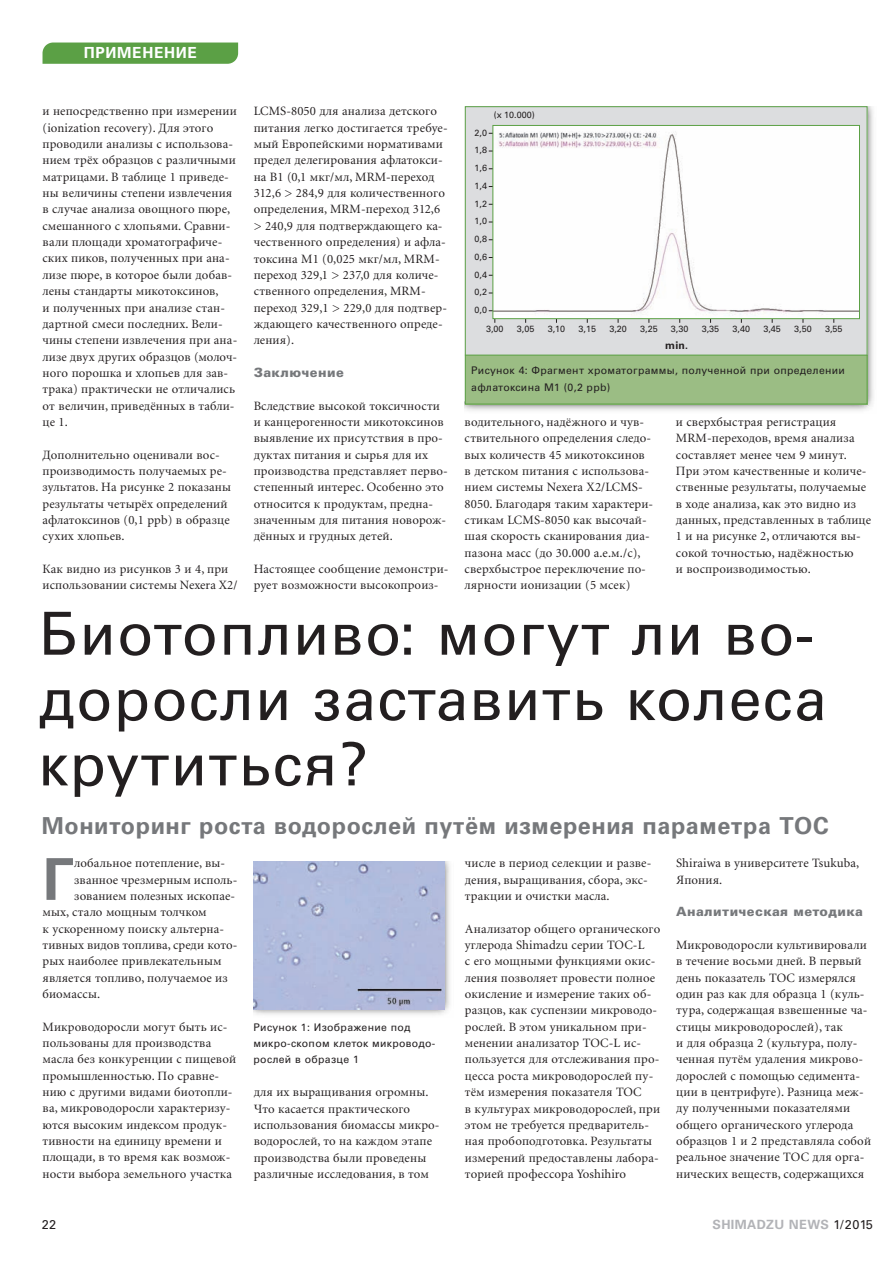
<style>
.page{position:relative;width:893px;height:1263px;background:#fff}
.page>*{position:absolute;margin:0;border:0;box-sizing:border-box;transform-origin:0 0}
.t1{font:59.4px/65.4px "Univers LTCYR";letter-spacing:.02em;color:#231f20}
.t2{font:700 57.75px "Univers LTCYR";color:#76787b}
.t3{font:700 23.4px "Univers LTCYR";letter-spacing:.025em;color:#76787b}
.t4{font:700 15.3px "Univers LTCYR";letter-spacing:.045em;color:#fff}
.t5{font:12.75px/16.4px "Minion CYR";letter-spacing:.01em;color:#231f20}
.t6{font:900 12.75px "Univers LTCYR";letter-spacing:.035em;color:#76787b}
.t7{font:700 12.75px "Univers LTCYR";letter-spacing:.03em;color:#b2b3b7}
.t8{font:12.75px "Univers LTCYR";color:#231f20}
.t9{font:10.5px/16.4px "Univers LTCYR";letter-spacing:.03em;color:#231f20}
.t10{font:700 10.5px "Univers LTCYR";color:#231f20}
.t11{font:9px "Univers LTCYR";color:#231f20}
.s1{font-weight:400;color:#231f20}
</style>
<div class="page">
<img style="left:253px;top:861px;width:197px;height:154px">
<img style="left:465px;top:106px;width:409px;height:305px">
<img style="left:253px;top:861px;width:192px;height:148px">
<div style="left:43px;top:43px;width:195px;height:21px;background:#5ba045"></div>
<svg style="left:464px;top:106px;width:404px;height:299px"></svg>
<p class="t4" style="left:84px;top:47px;width:115px">ПРИМЕНЕНИЕ</p>
<p class="t5" style="left:43px;top:104px;width:196px">и непосредственно при измерении (ionization recovery). Для этого проводили анализы с использова&shy;нием трёх образцов с различными матрицами. В таблице 1 приведе&shy;ны величины степени извлечения в случае анализа овощного пюре, смешанного с хлопьями. Сравни - вали площади хроматографиче&shy;ских пиков, полученных при ана&shy;лизе пюре, в которое были добав&shy;лены стандарты микотоксинов,<br>и полученных при анализе стан&shy;дартной смеси по следних. Вели - чины степени извле чения при ана - лизе двух других образцов (молоч - ного порошка и хлопьев для зав&shy;трака) практически не отличались от величин, приведённых в табли&shy;це 1.</p>
<p class="t5" style="left:43px;top:447px;width:190px">Дополнительно оценивали вос&shy;производимость получаемых ре - зультатов. На рисунке 2 показаны результаты четырёх определений афлатоксинов (0,1 ppb) в образце сухих хлопьев.</p>
<p class="t5" style="left:43px;top:562px;width:197px">Как видно из рисунков 3 и 4, при использовании системы Nexera X2/</p>
<p class="t5" style="left:254px;top:104px;width:195px">LCMS-8050 для анализа детского питания легко достигается требуе&shy;мый Европейскими нормативами предел делегирования афлатокси&shy;на В1 (0,1 мкг/мл, MRM-переход<br>312,6 &gt; 284,9 для количественного определения, MRM-переход 312,6 &gt; 240,9 для подтверждающего ка - чественного определения) и афла&shy;токсина М1 (0,025 мкг/мл, MRM&shy;переход 329,1 &gt; 237,0 для количе&shy;ственного определения, MRM&shy;переход 329,1 &gt; 229,0 для подтвер&shy;ждающего качественного опреде&shy;ления).</p>
<p class="t6" style="left:254px;top:368px;width:92px">Заключение</p>
<p class="t5" style="left:254px;top:398px;width:196px">Вследствие высокой токсичности и канцерогенности микотоксинов выявление их присутствия в про&shy;дуктах питания и сырья для их производства представляет перво&shy;степенный интерес. Особенно это относится к продуктам, предна&shy;значенным для питания новорож&shy;дённых и грудных детей.</p>
<p class="t5" style="left:254px;top:562px;width:196px">Настоящее сообщение демонстри&shy;рует возможности высокопроиз-</p>
<p class="t11" style="left:494px;top:111px;width:42px">(x 10.000)</p>
<p class="t11" style="left:474px;top:129px;width:14px">2,0</p>
<p class="t11" style="left:474px;top:147px;width:14px">1,8</p>
<p class="t11" style="left:474px;top:165px;width:14px">1,6</p>
<p class="t11" style="left:474px;top:182px;width:14px">1,4</p>
<p class="t11" style="left:474px;top:200px;width:14px">1,2</p>
<p class="t11" style="left:474px;top:218px;width:14px">1,0</p>
<p class="t11" style="left:474px;top:236px;width:14px">0,8</p>
<p class="t11" style="left:474px;top:253px;width:14px">0,6</p>
<p class="t11" style="left:474px;top:271px;width:14px">0,4</p>
<p class="t11" style="left:474px;top:289px;width:14px">0,2</p>
<p class="t11" style="left:474px;top:307px;width:14px">0,0</p>
<p class="t11" style="left:486px;top:326px;width:19px">3,00</p>
<p class="t11" style="left:517px;top:326px;width:19px">3,05</p>
<p class="t11" style="left:548px;top:326px;width:19px">3,10</p>
<p class="t11" style="left:578px;top:326px;width:19px">3,15</p>
<p class="t11" style="left:609px;top:326px;width:19px">3,20</p>
<p class="t11" style="left:640px;top:326px;width:19px">3,25</p>
<p class="t11" style="left:671px;top:326px;width:19px">3,30</p>
<p class="t11" style="left:702px;top:326px;width:19px">3,35</p>
<p class="t11" style="left:733px;top:326px;width:19px">3,40</p>
<p class="t11" style="left:763px;top:326px;width:19px">3,45</p>
<p class="t11" style="left:794px;top:326px;width:19px">3,50</p>
<p class="t11" style="left:825px;top:326px;width:19px">3,55</p>
<p class="t9" style="left:471px;top:363px;width:375px">Рисунок 4: Фрагмент хроматограммы, полученной при определении афлатоксина M1 (0,2 ppb)</p>
<p class="t5" style="left:465px;top:415px;width:190px">водительного, надёжного и чув&shy;ствительного определения следо&shy;вых количеств 45 микотоксинов в детском питания с использова&shy;нием системы Nexera X2/LCMS-<br>8050. Благодаря таким характери&shy;стикам LCMS-8050 как высочай&shy;шая скорость сканирования диа&shy;пазона масс (до 30.000 а.е.м./с), сверхбыстрое переключение по - лярности ионизации (5 мсек)</p>
<p class="t5" style="left:676px;top:415px;width:197px">и сверхбыстрая регистрация<br>MRM-переходов, время анализа составляет менее чем 9 минут.<br>При этом качественные и количе&shy;ственные результаты, получаемые в ходе анализа, как это видно из данных, представленных в таблице<br>1 и на рисунке 2, отличаются вы - сокой точностью, надёжностью<br>и воспроизводимостью.</p>
<p class="t10" style="left:665px;top:341px;width:25px">min.</p>
<h1 class="t1" style="left:39px;top:606px;width:790px">Биотопливо: могут ли во - доросли заставить колеса крутиться?</h1>
<h3 class="t3" style="left:42px;top:817px;width:788px">Мониторинг роста водорослей путём измерения параметра ТОС</h3>
<h2 class="t2" style="left:43px;top:858px;width:33px">Г</h2>
<p class="t5" style="left:74px;top:856px;width:152px">лобальное потепление, вы -</p>
<p class="t5" style="left:74px;top:872px;width:165px">званное чрезмерным исполь -</p>
<p class="t5" style="left:74px;top:889px;width:162px">зованием полезных ископае-</p>
<p class="t5" style="left:43px;top:905px;width:166px">мых, стало мощным толчком</p>
<p class="t5" style="left:43px;top:921px;width:183px">к ускоренному поиску альтерна-</p>
<p class="t5" style="left:43px;top:938px;width:197px">тивных видов топлива, среди кото -</p>
<p class="t5" style="left:43px;top:954px;width:181px">рых наиболее привлекательным</p>
<p class="t5" style="left:43px;top:970px;width:187px">является топливо, получаемое из</p>
<p class="t5" style="left:43px;top:987px;width:59px">биомассы.</p>
<p class="t5" style="left:43px;top:1019px;width:195px">Микроводоросли могут быть ис - пользованы для производства масла без конкуренции с пищевой промышленностью. По сравне&shy;нию с другими видами биотопли&shy;ва, микроводоросли характеризу - ются высоким индексом продук&shy;тивности на единицу времени и площади, в то время как возмож&shy;ности выбора земельного участка</p>
<p class="t9" style="left:254px;top:1020px;width:183px">Рисунок 1: Изображение под микро-скопом клеток микроводо&shy;рослей в образце 1</p>
<p class="t5" style="left:254px;top:1085px;width:187px">для их выращивания огромны.<br>Что касается практического использования биомассы микро&shy;водорослей, то на каждом этапе производства были проведены различные исследования, в том</p>
<p class="t5" style="left:465px;top:856px;width:188px">числе в период селекции и разве&shy;дения, выращивания, сбора, экс&shy;тракции и очистки масла.</p>
<p class="t5" style="left:465px;top:921px;width:197px">Анализатор общего органического углерода Shimadzu серии TOC-L<br>с его мощными функциями окис&shy;ления позволяет провести полное окисление и измерение таких об&shy;разцов, как суспензии микроводо&shy;рослей. В этом уникальном при&shy;менении анализатор ТОС-L ис - пользуется для отслеживания про&shy;цесса роста микроводорослей пу - тём измерения показателя TOC<br>в культурах микроводорослей, при этом не требуется предваритель&shy;ная пробоподготовка. Результаты измерений предоставлены лабора&shy;торией профессора Yoshihiro</p>
<p class="t5" style="left:676px;top:856px;width:185px">Shiraiwa в университете Tsukuba,<br>Япония.</p>
<p class="t6" style="left:676px;top:907px;width:188px">Аналитическая методика</p>
<p class="t5" style="left:676px;top:938px;width:196px">Микроводоросли культивировали в течение восьми дней. В первый день показатель ТОС измерялся один раз как для образца 1 (куль&shy;тура, содержащая взвешенные ча - стицы микроводорослей), так<br>и для образца 2 (культура, полу&shy;ченная пу тём удаления микрово&shy;дорослей с помощью седимента&shy;ции в центрифуге). Разница меж - ду полученными показателями общего органического углерода образцов 1 и 2 представляла собой реальное значение ТОС для орга&shy;нических веществ, содержащихся</p>
<p class="t8" style="left:42px;top:1220px;width:16px">22</p>
<p class="t7" style="left:712px;top:1220px;width:162px">SHIMADZU NEWS <span class="s1">1/2015</span></p>
</div>
